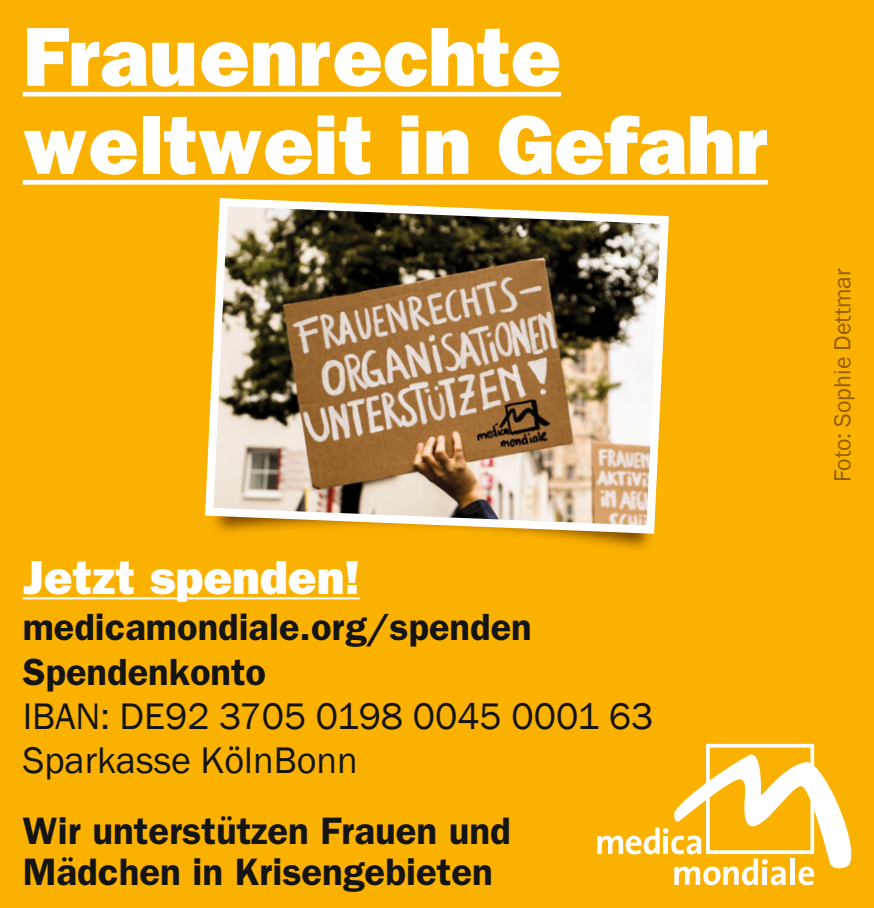
<style>
.page{position:relative;width:874px;height:908px;background:#fff}
.page>*{position:absolute;margin:0;border:0;box-sizing:border-box;transform-origin:0 0}
.t1{font:800 84px/88px "Franklin Gothic";color:#fff}
.t2{font:800 48px "Franklin Gothic";color:#fff}
.t3{font:600 38.4px/41.2px "Franklin Gothic";color:#131413}
.t4{font:38px/44px "Franklin Gothic";color:#131413}
.t5{font:600 38px/45.6px "Franklin Gothic";color:#131413}
.t6{font:24px "Franklin Gothic";color:#955e00}
</style>
<div class="page">
<div style="left:0;top:0;width:873px;height:907px;background:#fab100"></div>
<hr style="left:23px;top:597px;width:337px;height:2px;background:#fff">
<hr style="left:23px;top:92px;width:538px;height:4px;background:#fff">
<hr style="left:23px;top:180px;width:744px;height:4px;background:#fff">
<svg style="left:597px;top:743px;width:255px;height:141px"></svg>
<img style="left:205px;top:198px;width:464px;height:339px">
<h1 class="t1" style="left:23px;top:13px;width:746px">Frauenrechte weltweit in Gefahr</h1>
<p class="t2" style="left:23px;top:548px;width:338px">Jetzt spenden!</p>
<p class="t5" style="left:23px;top:603px;width:510px">medicamondiale.org/spenden<br>Spendenkonto</p>
<p class="t4" style="left:23px;top:695px;width:632px">IBAN: DE92 3705 0198 0045 0001 63<br>Sparkasse KölnBonn</p>
<p class="t3" style="left:23px;top:810px;width:489px">Wir unterstützen Frauen und<br>Mädchen in Krisengebieten</p>
<p class="t6" style="left:827px;top:482px;width:216px;rotate:-90deg">Foto: Sophie Dettmar</p>
</div>
